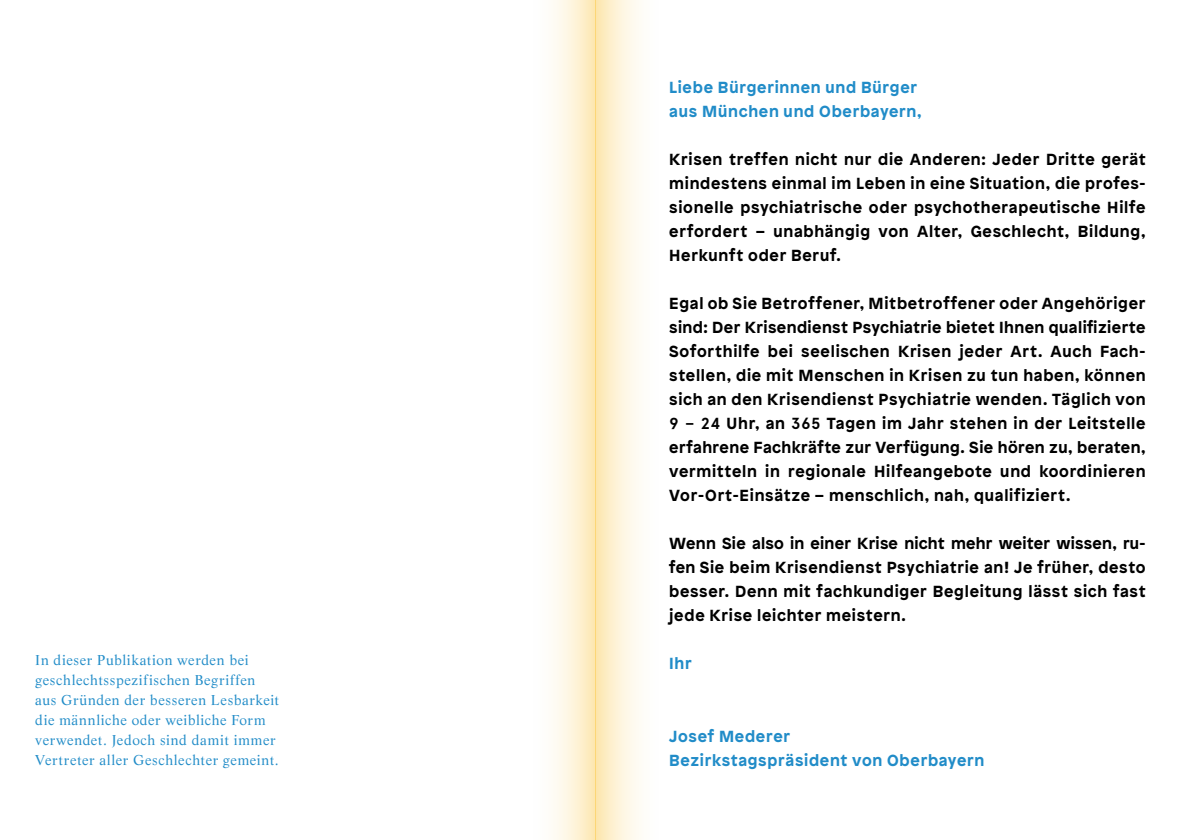
<style>
.page{position:relative;width:1191px;height:840px;background:#fff}
.page>*{position:absolute;margin:0;border:0;box-sizing:border-box;transform-origin:0 0}
.t1{font:700 16px/24px "Patron";letter-spacing:.045em;color:#000;text-align:justify}
.t2{font:700 16px/24px "Patron";letter-spacing:.045em;color:#218cc8}
.t3{font:14px/20px "Life LT";letter-spacing:.045em;color:#218cc8}
.s1{font-family:"Apercu"}
</style>
<div class="page">
<div style="left:522px;top:0;width:73px;height:839px;background:linear-gradient(to right,#fff,#fdecc1)"></div>
<div style="left:595px;top:0;width:74px;height:839px;background:linear-gradient(to right,#fdeabc,#fff)"></div>
<p class="t3" style="left:35px;top:649px;width:245px">In dieser Publikation werden bei geschlechtsspezifischen Begriffen aus Gründen der besseren Lesbarkeit die männliche oder weibliche Form verwendet. Jedoch sind damit immer Vertreter aller Geschlechter gemeint.</p>
<p class="t2" style="left:669px;top:74px;width:254px">Liebe Bürgerinnen und Bürger aus München und Oberbayern,</p>
<p class="t1" style="left:669px;top:146px;width:478px">Krisen treffen nicht nur die Anderen: Jeder Dritte gerät mindestens einmal im Leben in eine Situation, die profes&shy;sionelle psychiatrische oder psychotherapeutische Hilfe erfordert – unabhängig von Alter, Geschlecht, Bildung, Herkunft oder Beruf.</p>
<p class="t1" style="left:669px;top:290px;width:478px">Egal ob Sie Betroffener, Mitbetroffener oder Angehöriger sind: Der Krisendienst Psychiatrie bietet Ihnen qualifizierte Soforthilfe bei seelischen Krisen jeder Art. Auch Fach&shy;stellen, die mit Menschen in Krisen zu tun haben, können sich an den Krisendienst Psychiatrie wenden. Täglich von <span class="s1">9 – 24</span> Uhr, an <span class="s1">365</span> Tagen im Jahr stehen in der Leitstelle erfahrene Fachkräfte zur Verfügung. Sie hören zu, beraten, vermitteln in regionale Hilfeangebote und koordinieren Vor-Ort-Einsätze – menschlich, nah, qualifiziert.</p>
<p class="t1" style="left:669px;top:530px;width:478px">Wenn Sie also in einer Krise nicht mehr weiter wissen, ru&shy;fen Sie beim Krisendienst Psychiatrie an! Je früher, desto besser. Denn mit fachkundiger Begleitung lässt sich fast jede Krise leichter meistern.</p>
<p class="t2" style="left:669px;top:650px;width:24px">Ihr</p>
<p class="t2" style="left:669px;top:722px;width:316px">Josef Mederer<br>Bezirkstagspräsident von Oberbayern</p>
</div>
